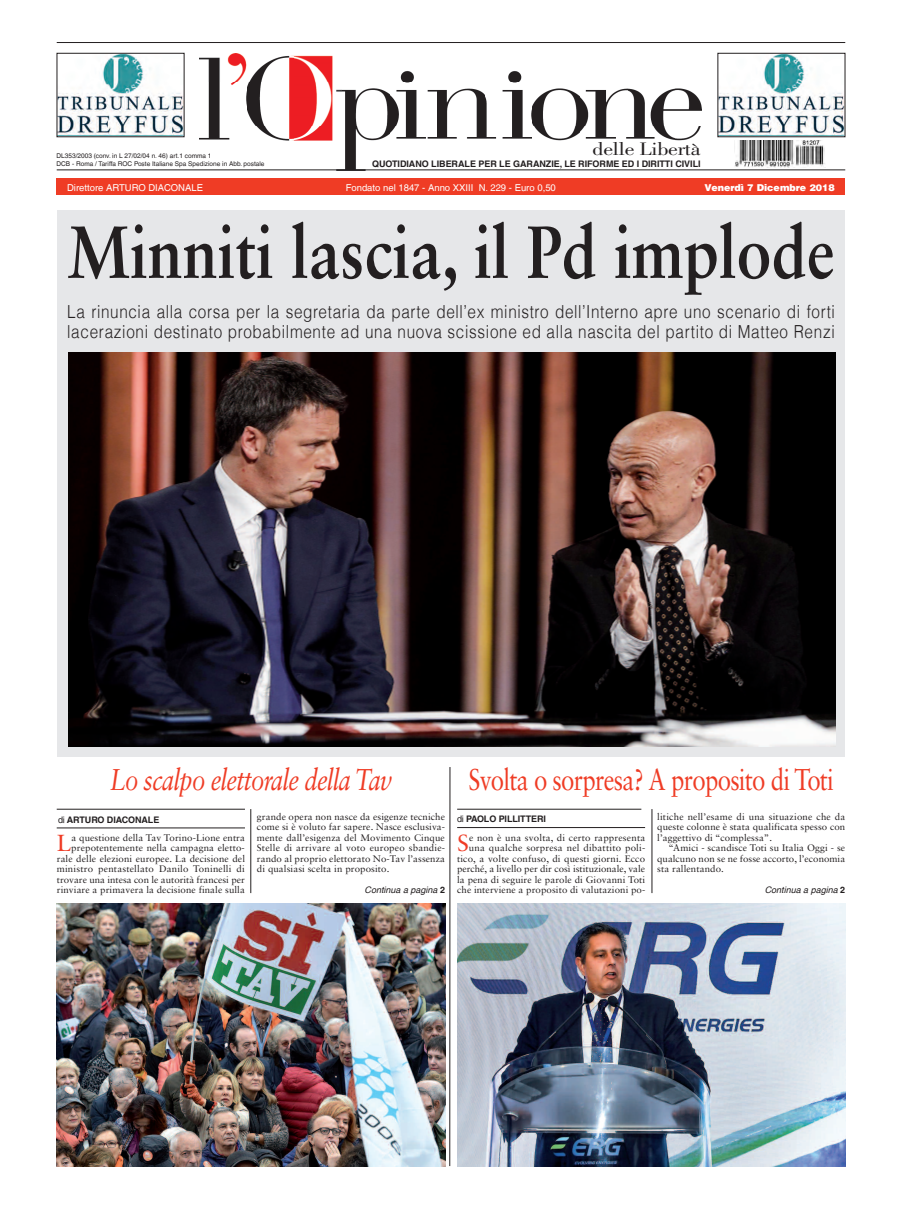
<style>
.page{position:relative;width:902px;height:1219px;background:#fff}
.page>*{position:absolute;margin:0;border:0;box-sizing:border-box;transform-origin:0 0}
.t1{font:700 74px "Sabon LT Std";color:#231f20;scale:.85 1}
.t2{font:30px "Sabon LT Std";letter-spacing:-.03em;color:#ef3c25;scale:.8 1}
.t3{font:italic 30px "Sabon LT Std";letter-spacing:-.03em;color:#ef3c25;scale:.8 1}
.t4{font:23.2px "Sabon LT Std";color:#ef3c25}
.t5{font:18.7px "Bodoni Std";letter-spacing:-.01em;color:#231f20;scale:1.18 1}
.t6{font:300 18px/20px "Helvetica LT";letter-spacing:.045em;color:#231f20;scale:.85 1}
.t7{font:9.5px/10.5px "Sabon LT Std";letter-spacing:.01em;color:#231f20;text-align:justify}
.t8{font:9.5px "Helvetica LT";color:#fff}
.t9{font:900 9.5px "Helvetica LT";color:#fff}
.t10{font:700 9px "Helvetica LT";letter-spacing:-.005em;color:#231f20}
.t11{font:italic 9px "Helvetica LT";color:#231f20}
.t12{font:6.5px/7.8px "Helvetica LT";color:#231f20}
.s1{font-weight:400}
.s2{font-weight:700;font-style:normal}
</style>
<div class="page">
<img style="left:200px;top:53px;width:501px;height:118px">
<div style="left:57px;top:178px;width:788px;height:17px;background:#ef3c25"></div>
<hr style="left:57px;top:169px;width:788px;height:1px;background:#231f20">
<hr style="left:57px;top:42px;width:788px;height:1px;background:#231f20">
<img style="left:734px;top:141px;width:91px;height:27px">
<img style="left:59px;top:55px;width:123px;height:80px">
<div style="left:57px;top:53px;width:127px;height:84px;border:1px solid #231f20"></div>
<img style="left:719px;top:55px;width:124px;height:80px">
<div style="left:717px;top:53px;width:128px;height:84px;border:1px solid #231f20"></div>
<hr style="left:250px;top:809px;width:1px;height:84px;background:#231f20">
<hr style="left:449px;top:767px;width:1px;height:399px;background:#231f20">
<hr style="left:57px;top:828px;width:188px;height:1px;background:#231f20">
<hr style="left:57px;top:809px;width:188px;height:1px;background:#231f20">
<hr style="left:457px;top:827px;width:188px;height:1px;background:#231f20">
<hr style="left:457px;top:809px;width:184px;height:1px;background:#231f20">
<hr style="left:651px;top:809px;width:1px;height:84px;background:#231f20">
<img style="left:57px;top:904px;width:388px;height:262px">
<img style="left:457px;top:904px;width:388px;height:262px">
<div style="left:58px;top:211px;width:787px;height:546px;background:#e6e7e9"></div>
<img style="left:68px;top:352px;width:767px;height:394px">
<h3 class="t5" style="left:592px;top:142px;width:93px">delle Libertà</h3>
<p class="t12" style="left:57px;top:152px;width:209px">DL353/2003 (conv. in L 27/02/04 n. 46) art.1 comma 1<br>DCB - Roma / Tariffa ROC Poste Italiane Spa Spedizione in Abb. postale</p>
<p class="t10" style="left:372px;top:159px;width:330px">QUOTIDIANO LIBERALE PER LE GARANZIE, LE RIFORME ED I DIRITTI CIVILI</p>
<p class="t8" style="left:67px;top:182px;width:137px">Direttore ARTURO DIACONALE</p>
<p class="t8" style="left:346px;top:182px;width:211px">Fondato nel 1847 - Anno XXIII N. 229 - Euro 0,50</p>
<p class="t9" style="left:704px;top:181px;width:132px">Venerdì 7 Dicembre 2018</p>
<h1 class="t1" style="left:67px;top:222px;width:904px">Minniti lascia, il Pd implode</h1>
<h3 class="t6" style="left:67px;top:301px;width:904px">La rinuncia alla corsa per la segretaria da parte dell’ex ministro dell’Interno apre uno scenario di forti lacerazioni destinato probabilmente ad una nuova scissione ed alla nascita del partito di Matteo Renzi</h3>
<h2 class="t3" style="left:110px;top:767px;width:354px">Lo scalpo elettorale della Tav</h2>
<h2 class="t2" style="left:468px;top:767px;width:458px">Svolta o sorpresa? A proposito di Toti</h2>
<p class="t7" style="left:257px;top:812px;width:190px">grande opera non nasce da esigenze tecniche come si è voluto far sapere. Nasce esclusiva&shy;mente dall’esigenza del Movimento Cinque Stelle di arrivare al voto europeo sbandie&shy;rando al proprio elettorato No-Tav l’assenza di qualsiasi scelta in proposito.</p>
<p class="t7" style="left:657px;top:812px;width:189px">litiche nell’esame di una situazione che da queste colonne è stata qualificata spesso con l’aggettivo di “complessa”.</p>
<p class="t7" style="left:657px;top:843px;width:189px;text-indent:11px">“Amici - scandisce Toti su Italia Oggi - se qualcuno non se ne fosse accorto, l’economia sta rallentando.</p>
<p class="t10" style="left:58px;top:814px;width:103px"><span class="s1">di</span> ARTURO DIACONALE</p>
<p class="t10" style="left:457px;top:813px;width:90px"><span class="s1">di</span> PAOLO PILLITTERI</p>
<p class="t7" style="left:57px;top:833px;width:190px;text-align:right">a questione della Tav Torino-Lione entra prepotentemente nella campagna eletto&shy;rale delle elezioni europee. La decisione del ministro pentastellato Danilo Toninelli di trovare una intesa con le autorità francesi per rinviare a primavera la decisione finale sulla</p>
<p class="t7" style="left:457px;top:833px;width:190px;text-align:right">e non è una svolta, di certo rappresenta una qualche sorpresa nel dibattito poli&shy;tico, a volte confuso, di questi giorni. Ecco perché, a livello per dir così istituzionale, vale la pena di seguire le parole di Giovanni Toti che interviene a proposito di valutazioni po-</p>
<h3 class="t4" style="left:457px;top:833px;width:13px">S</h3>
<h3 class="t4" style="left:57px;top:833px;width:16px">L</h3>
<p class="t11" style="left:364px;top:885px;width:82px">Continua a pagina <span class="s2">2</span></p>
<p class="t11" style="left:764px;top:885px;width:82px">Continua a pagina <span class="s2">2</span></p>
</div>
